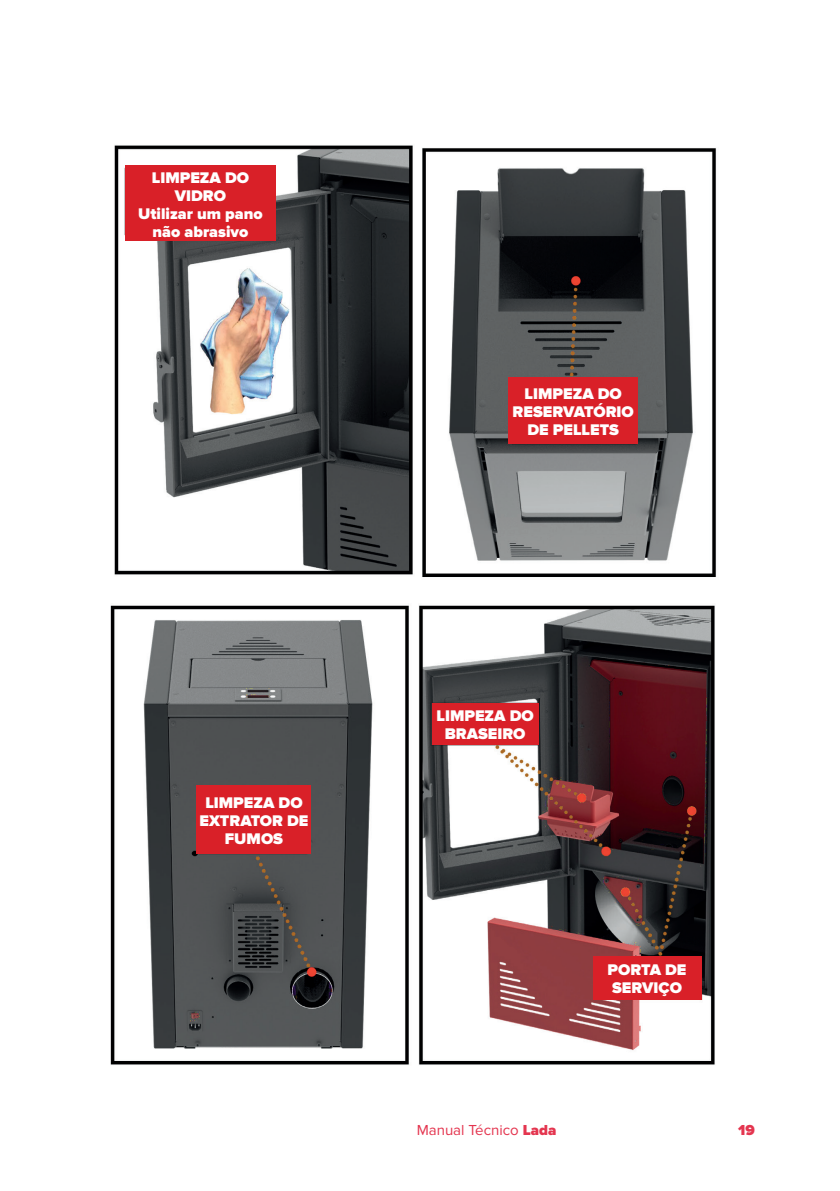
<style>
.page{position:relative;width:840px;height:1191px;background:#fff}
.page>*{position:absolute;margin:0;border:0;box-sizing:border-box;transform-origin:0 0}
.t1{font:900 16px/18px "Proxima Nova";color:#fff;text-align:center}
.t2{font:15px "Proxima Nova";color:#e4354f}
.t3{font:900 15px "Proxima Nova";color:#e4354f}
.s1{font-weight:900}
</style>
<div class="page">
<img style="left:110px;top:145px;width:607px;height:920px">
<div style="left:125px;top:166px;width:151px;height:75px;background:#d92028"></div>
<div style="left:196px;top:785px;width:115px;height:68px;background:#d92028"></div>
<div style="left:431px;top:703px;width:107px;height:41px;background:#d92028"></div>
<div style="left:592px;top:956px;width:109px;height:43px;background:#d92028"></div>
<div style="left:508px;top:377px;width:129px;height:67px;background:#d92028"></div>
<p class="t1" style="left:138px;top:169px;width:126px">LIMPEZA DO<br>VIDRO<br>Utilizar um pano não abrasivo</p>
<p class="t1" style="left:512px;top:385px;width:123px">LIMPEZA DO<br>RESERVATÓRIO<br>DE PELLETS</p>
<p class="t1" style="left:199px;top:794px;width:110px">LIMPEZA DO<br>EXTRATOR DE<br>FUMOS</p>
<p class="t1" style="left:436px;top:707px;width:99px">LIMPEZA DO<br>BRASEIRO</p>
<p class="t1" style="left:607px;top:961px;width:80px;text-align:left">PORTA DE<br>SERVIÇO</p>
<p class="t2" style="left:416px;top:1121px;width:141px">Manual Técnico <span class="s1">Lada</span></p>
<p class="t3" style="left:737px;top:1121px;width:18px">19</p>
</div>
